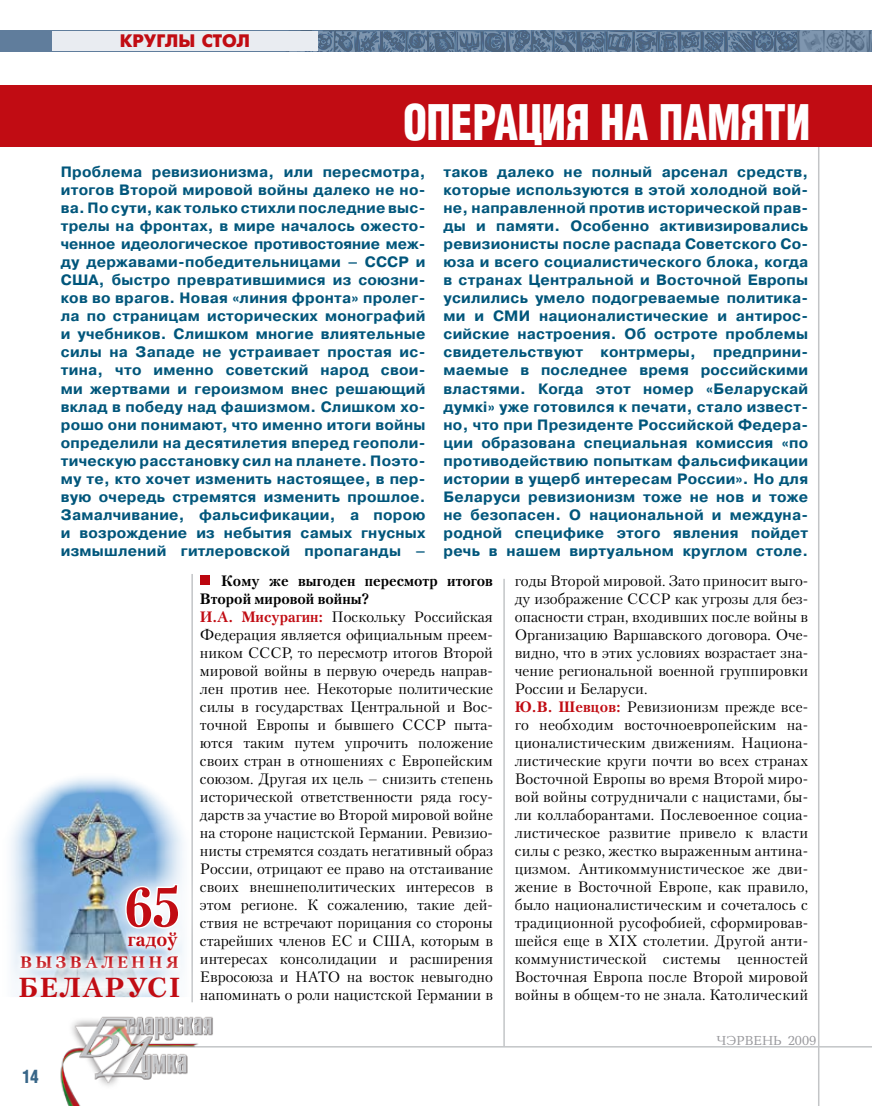
<style>
.page{position:relative;width:872px;height:1106px;background:#fff}
.page>*{position:absolute;margin:0;border:0;box-sizing:border-box;transform-origin:0 0}
.t1{font:700 54.9px "Petersburg C";color:#c10c13}
.t2{font:700 47.85px "AG Letterica Cond L";color:#fff;scale:.9 1}
.t3{font:700 27.45px "Petersburg C";letter-spacing:.07em;color:#c10c13}
.t4{font:700 19.5px "Petersburg C";color:#c10c13}
.t5{font:18px "Futuris Extra C";color:#c10c13}
.t6{font:700 18px "AG Letterica Cond L";color:#386688;scale:.9 1}
.t7{font:700 16.5px "Petersburg C";letter-spacing:.21em;color:#c10c13}
.t8{font:15px/18px "Petersburg C";color:#000}
.t9{font:700 15px/18px "Pragmatica C";letter-spacing:.015em;color:#00567b;text-align:justify}
.t10{font:13.5px "Baltica C";color:#97979b}
.s1{font-weight:700}
.s2{font-weight:700;color:#c10c13}
</style>
<div class="page">
<img style="left:285px;top:30px;width:587px;height:1px">
<svg style="left:0;top:31px;width:871px;height:21px;background:#5f7995"></svg>
<div style="left:52px;top:31px;width:266px;height:20px;background:#e9ecf1"></div>
<hr style="left:146px;top:1046px;width:726px;height:1px;background:#c3c5c7">
<img style="left:60px;top:1051px;width:128px;height:55px">
<svg style="left:871px;top:31px;width:1px;height:21px"></svg>
<hr style="left:818px;top:128px;width:1px;height:978px;background:#c3c5c7">
<hr style="left:503px;top:579px;width:2px;height:467px;background:#c3c5c7">
<hr style="left:191px;top:574px;width:2px;height:428px;background:#c3c5c7">
<div style="left:0;top:85px;width:872px;height:61px;background:#c10c13"></div>
<div style="left:200px;top:575px;width:10px;height:10px;background:#bc060f"></div>
<img style="left:11px;top:772px;width:181px;height:182px">
<img style="left:95px;top:853px;width:98px;height:94px">
<svg style="left:124px;top:882px;width:57px;height:38px"></svg>
<svg style="left:12px;top:947px;width:105px;height:7px"></svg>
<svg style="left:117px;top:920px;width:76px;height:34px"></svg>
<svg style="left:11px;top:954px;width:244px;height:97px"></svg>
<p class="t5" style="left:120px;top:31px;width:132px">КРУГЛЫ СТОЛ</p>
<h2 class="t2" style="left:403px;top:94px;width:454px">Операция на памяти</h2>
<p class="t9" style="left:61px;top:163px;width:366px">Проблема ревизионизма, или пересмотра, итогов Второй мировой войны далеко не но&shy;ва. По сути, как только стихли последние выс&shy;трелы на фронтах, в мире началось ожесто&shy;ченное идеологическое противостояние меж&shy;ду державами-победительницами – СССР и США, быстро превратившимися из союзни&shy;ков во врагов. Новая «линия фронта» пролег&shy;ла по страницам исторических монографий и учебников. Слишком многие влиятельные силы на Западе не устраивает простая ис&shy;тина, что именно советский народ свои&shy;ми жертвами и героизмом внес решающий вклад в победу над фашизмом. Слишком хо&shy;рошо они понимают, что именно итоги войны определили на десятилетия вперед геополи&shy;тическую расстановку сил на планете. Поэто&shy;му те, кто хочет изменить настоящее, в пер&shy;вую очередь стремятся изменить прошлое.<br>Замалчивание, фальсификации, а порою и возрождение из небытия самых гнусных измышлений гитлеровской пропаганды –</p>
<p class="t9" style="left:443px;top:163px;width:366px">таков далеко не полный арсенал средств, которые используются в этой холодной вой&shy;не, направленной против исторической прав&shy;ды и памяти. Особенно активизировались ревизионисты после распада Советского Со&shy;юза и всего социалистического блока, когда в странах Центральной и Восточной Европы усилились умело подогреваемые политика&shy;ми и СМИ националистические и антирос&shy;сийские настроения. Об остроте проблемы свидетельствуют контрмеры, предприни&shy;маемые в последнее время российскими властями. Когда этот номер «Беларускай думкі» уже готовился к печати, стало извест&shy;но, что при Президенте Российской Федера&shy;ции образована специальная комиссия «по противодействию попыткам фальсификации истории в ущерб интересам России». Но для Беларуси ревизионизм тоже не нов и тоже не безопасен. О национальной и междуна&shy;родной специфике этого явления пойдет речь в нашем виртуальном круглом столе.</p>
<p class="t8" style="left:200px;top:571px;width:294px;text-indent:21px"><span class="s1">Кому же выгоден пересмотр итогов Второй мировой войны?<br></span><span class="s2">И.А. Мисурагин:</span> Поскольку Российская Федерация является официальным преем&shy;ником СССР, то пересмотр итогов Второй мировой войны в первую очередь направ&shy;лен против нее. Некоторые политические силы в государствах Центральной и Вос&shy;точной Европы и бывшего СССР пыта&shy;ются таким путем упрочить положение своих стран в отношениях с Европейским союзом. Другая их цель – снизить степень исторической ответственности ряда госу&shy;дарств за участие во Второй мировой войне на стороне нацистской Германии. Ревизио&shy;нисты стремятся создать негативный образ России, отрицают ее право на отстаивание своих внешнеполитических интересов в этом регионе. К сожалению, такие дей&shy;ствия не встречают порицания со стороны старейших членов ЕС и США, которым в интересах консолидации и расширения Евросоюза и НАТО на восток невыгодно напоминать о роли нацистской Германии в</p>
<p class="t8" style="left:514px;top:571px;width:295px">годы Второй мировой. Зато приносит выго&shy;ду изображение СССР как угрозы для без&shy;опасности стран, входивших после войны в Организацию Варшавского договора. Оче&shy;видно, что в этих условиях возрастает зна&shy;чение региональной военной группировки России и Беларуси.<br><span class="s2">Ю.В. Шевцов:</span> Ревизионизм прежде все&shy;го необходим восточноевропейским на&shy;ционалистическим движениям. Национа&shy;листические круги почти во всех странах Восточной Европы во время Второй миро&shy;вой войны сотрудничали с нацистами, бы&shy;ли коллаборантами. Послевоенное социа&shy;листическое развитие привело к власти силы с резко, жестко выраженным антина&shy;цизмом. Антикоммунистическое же дви&shy;жение в Восточной Европе, как правило, было националистическим и сочеталось с традиционной русофобией, сформировав&shy;шейся еще в XIX столетии. Другой анти&shy;коммунистической системы ценностей Восточная Европа после Второй мировой войны в общем-то не знала. Католический</p>
<h1 class="t1" style="left:124px;top:873px;width:58px">65</h1>
<p class="t7" style="left:20px;top:952px;width:160px">в ызва лЕНн Я</p>
<h3 class="t4" style="left:128px;top:926px;width:52px">гадоў</h3>
<h3 class="t3" style="left:18px;top:969px;width:163px">БЕЛАРУСІ</h3>
<p class="t6" style="left:23px;top:1065px;width:20px">14</p>
<p class="t10" style="left:716px;top:1033px;width:101px">чэрвень 2009</p>
</div>
